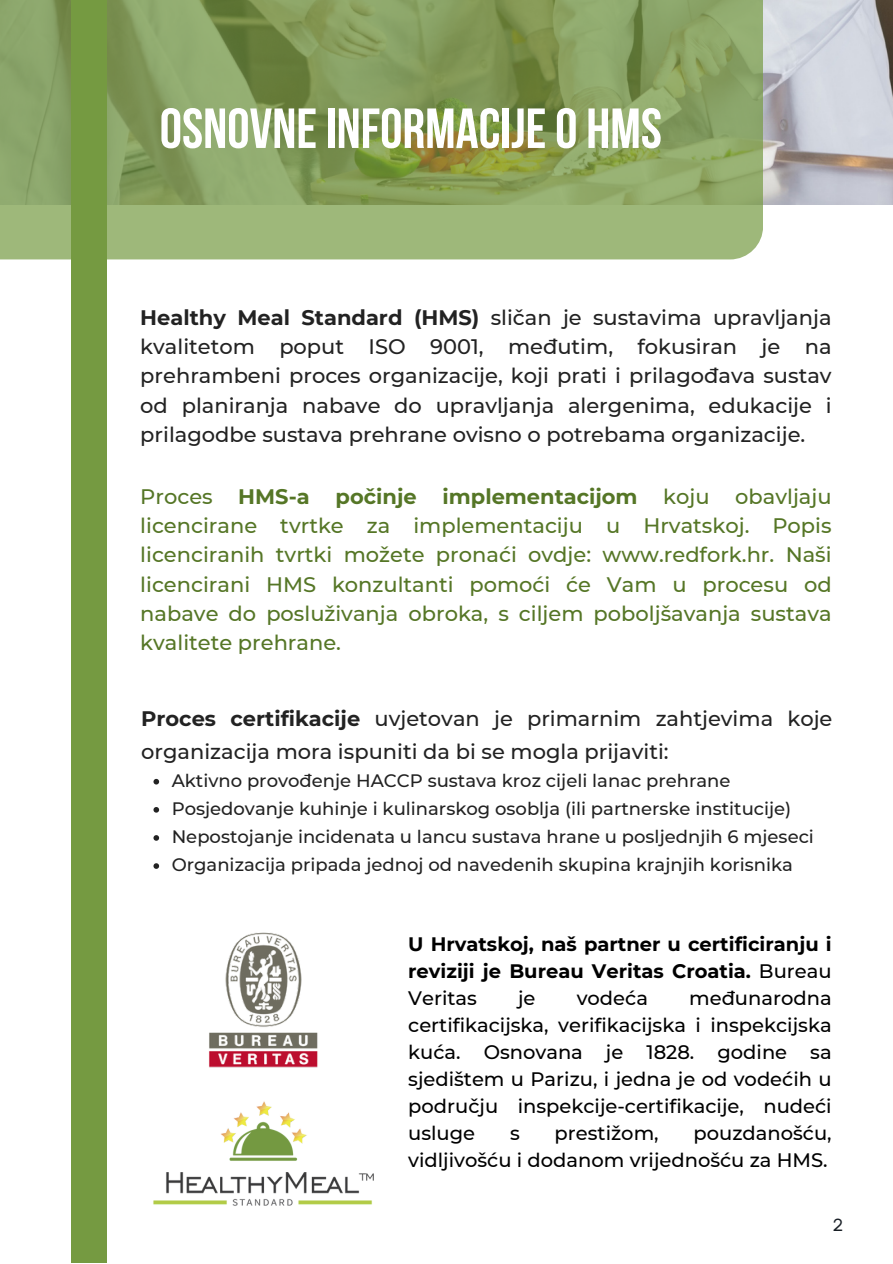
<style>
.page{position:relative;width:893px;height:1264px;background:#fff}
.page>*{position:absolute;margin:0;border:0;box-sizing:border-box;transform-origin:0 0}
.t1{font:700 56.4px "Bebas Neue";color:#fff}
.t2{font:500 21px/29.2px "Montserrat";color:#222;text-align:justify}
.t3{font:500 21px/29.2px "Montserrat";color:#557626;text-align:justify}
.t4{font:500 19.5px/27px "Montserrat";color:#000;text-align:justify}
.t5{font:700 19.5px/27px "Montserrat";color:#000;text-align:justify}
.t6{font:500 18px "Montserrat";color:#222}
.t7{font:17.4px "Garet";color:#181e25}
.s1{font-weight:700}
.s2{font-weight:500}
</style>
<div class="page">
<img style="left:763px;top:0;width:129px;height:205px">
<div style="left:71px;top:0;width:36px;height:1262px;background:#759a41"></div>
<svg style="left:0;top:0;width:763px;height:259px;background:#89a261"></svg>
<img style="left:153px;top:1101px;width:221px;height:105px">
<img style="left:209px;top:932px;width:109px;height:136px">
<svg style="left:153px;top:779px;width:6px;height:5px"></svg>
<svg style="left:153px;top:807px;width:6px;height:5px"></svg>
<svg style="left:153px;top:835px;width:6px;height:5px"></svg>
<svg style="left:153px;top:863px;width:6px;height:5px"></svg>
<p class="t1" style="left:160px;top:106px;width:503px">OSNOVNEINFORMACIJEO HMS</p>
<p class="t2" style="left:140px;top:303px;width:692px"><span class="s1">Healthy Meal Standard (HMS)</span> sličan je sustavima upravljanja kvalitetom poput ISO 9001, međutim, fokusiran je na prehrambeni proces organizacije, koji prati i prilagođava sustav od planiranja nabave do upravljanja alergenima, edukacije i prilagodbe sustava prehrane ovisno o potrebama organizacije.</p>
<p class="t3" style="left:140px;top:481px;width:692px">Proces <span class="s1">HMS-a počinje implementacijom</span> koju obavljaju licencirane tvrtke za implementaciju u Hrvatskoj. Popis licenciranih tvrtki možete pronaći ovdje: www.redfork.hr. Naši licencirani HMS konzultanti pomoći će Vam u procesu od nabave do posluživanja obroka, s ciljem poboljšavanja sustava kvalitete prehrane.</p>
<p class="t2" style="left:141px;top:702px;width:692px;line-height:32.5px"><span class="s1">Proces certifikacije</span> uvjetovan je primarnim zahtjevima koje organizacija mora ispuniti da bi se mogla prijaviti:</p>
<p class="t6" style="left:172px;top:769px;width:560px">Aktivno provođenje HACCP sustava kroz cijeli lanac prehrane</p>
<p class="t6" style="left:172px;top:797px;width:621px">Posjedovanje kuhinje i kulinarskog osoblja (ili partnerske institucije)</p>
<p class="t6" style="left:172px;top:825px;width:643px">Nepostojanje incidenata u lancu sustava hrane u posljednjih 6 mjeseci</p>
<p class="t6" style="left:172px;top:853px;width:622px">Organizacija pripada jednoj od navedenih skupina krajnjih korisnika</p>
<p class="t5" style="left:408px;top:930px;width:425px">U Hrvatskoj, naš partner u certificiranju i reviziji je Bureau Veritas Croatia. <span class="s2">Bureau Veritas</span></p>
<p class="t4" style="left:518px;top:984px;width:19px">je</p>
<p class="t4" style="left:576px;top:984px;width:73px">vodeća</p>
<p class="t4" style="left:408px;top:984px;width:425px;text-indent:281px">međunarodna certifikacijska, verifikacijska i inspekcijska kuća. Osnovana je 1828. godine sa sjedištem u Parizu, i jedna je od vodećih u području inspekcije-certifikacije, nudeći usluge</p>
<p class="t4" style="left:510px;top:1119px;width:11px">s</p>
<p class="t4" style="left:554px;top:1119px;width:105px">prestižom,</p>
<p class="t4" style="left:408px;top:1119px;width:425px;text-align:right">pouzdanošću,<br>vidljivošću i dodanom vrijednošću za HMS.</p>
<p class="t7" style="left:832px;top:1212px;width:13px">2</p>
</div>
